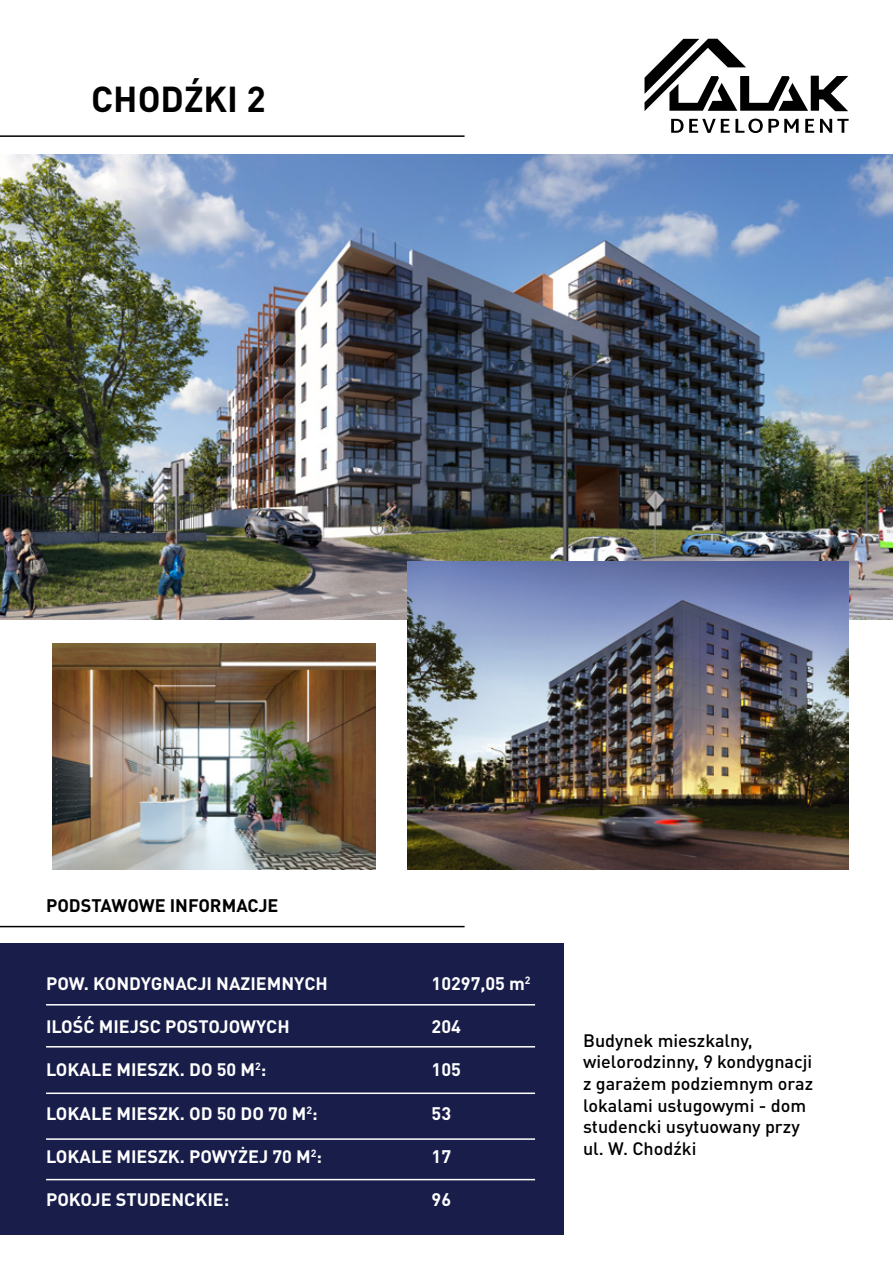
<style>
.page{position:relative;width:893px;height:1263px;background:#fff}
.page>*{position:absolute;margin:0;border:0;box-sizing:border-box;transform-origin:0 0}
.t1{font:700 35.55px "DIN Pro";color:#000}
.t2{font:700 18px "DIN Pro";color:#fff}
.t3{font:700 18px "DIN Pro";color:#000}
.t4{font:700 17.85px "DIN Pro";color:#fff}
.t5{font:500 17.85px/21.6px "DIN Pro";color:#000}
</style>
<div class="page">
<hr style="left:0;top:135px;width:465px;height:2px;background:#000">
<hr style="left:0;top:926px;width:465px;height:1px;background:#000">
<div style="left:0;top:943px;width:564px;height:292px;background:#181d4a"></div>
<hr style="left:46px;top:1004px;width:489px;height:1px;background:#fff">
<hr style="left:46px;top:1046px;width:489px;height:1px;background:#fff">
<hr style="left:46px;top:1092px;width:489px;height:2px;background:#fff">
<hr style="left:46px;top:1138px;width:489px;height:2px;background:#fff">
<hr style="left:46px;top:1179px;width:489px;height:1px;background:#fff">
<img style="left:0;top:154px;width:893px;height:465px">
<img style="left:408px;top:561px;width:441px;height:309px">
<img style="left:52px;top:643px;width:323px;height:227px">
<svg style="left:644px;top:39px;width:204px;height:72px"></svg>
<svg style="left:671px;top:119px;width:128px;height:14px"></svg>
<svg style="left:805px;top:119px;width:9px;height:14px"></svg>
<svg style="left:820px;top:119px;width:29px;height:14px"></svg>
<h1 class="t1" style="left:91px;top:69px;width:176px">CHODŹKI 2</h1>
<p class="t3" style="left:46px;top:890px;width:234px">PODSTAWOWE INFORMACJE</p>
<p class="t4" style="left:46px;top:968px;width:283px">POW. KONDYGNACJI NAZIEMNYCH</p>
<p class="t4" style="left:46px;top:1012px;width:245px">ILOŚĆ MIEJSC POSTOJOWYCH</p>
<p class="t4" style="left:46px;top:1055px;width:222px">LOKALE MIESZK. DO 50 M<sup>2</sup>:</p>
<p class="t4" style="left:46px;top:1098px;width:273px">LOKALE MIESZK. OD 50 DO 70 M<sup>2</sup>:</p>
<p class="t4" style="left:46px;top:1141px;width:277px">LOKALE MIESZK. POWYŻEJ 70 M<sup>2</sup>:</p>
<p class="t4" style="left:46px;top:1184px;width:185px">POKOJE STUDENCKIE:</p>
<p class="t2" style="left:432px;top:968px;width:101px">10297,05 m<sup>2</sup></p>
<p class="t2" style="left:432px;top:1012px;width:31px">204</p>
<p class="t2" style="left:432px;top:1055px;width:31px">105</p>
<p class="t2" style="left:432px;top:1098px;width:21px">53</p>
<p class="t2" style="left:432px;top:1141px;width:21px">17</p>
<p class="t2" style="left:432px;top:1184px;width:21px">96</p>
<p class="t5" style="left:583px;top:1027px;width:232px">Budynek mieszkalny, wielorodzinny, 9 kondygnacji z garażem podziemnym oraz lokalami usługowymi - dom studencki usytuowany przy ul. W. Chodźki</p>
</div>
